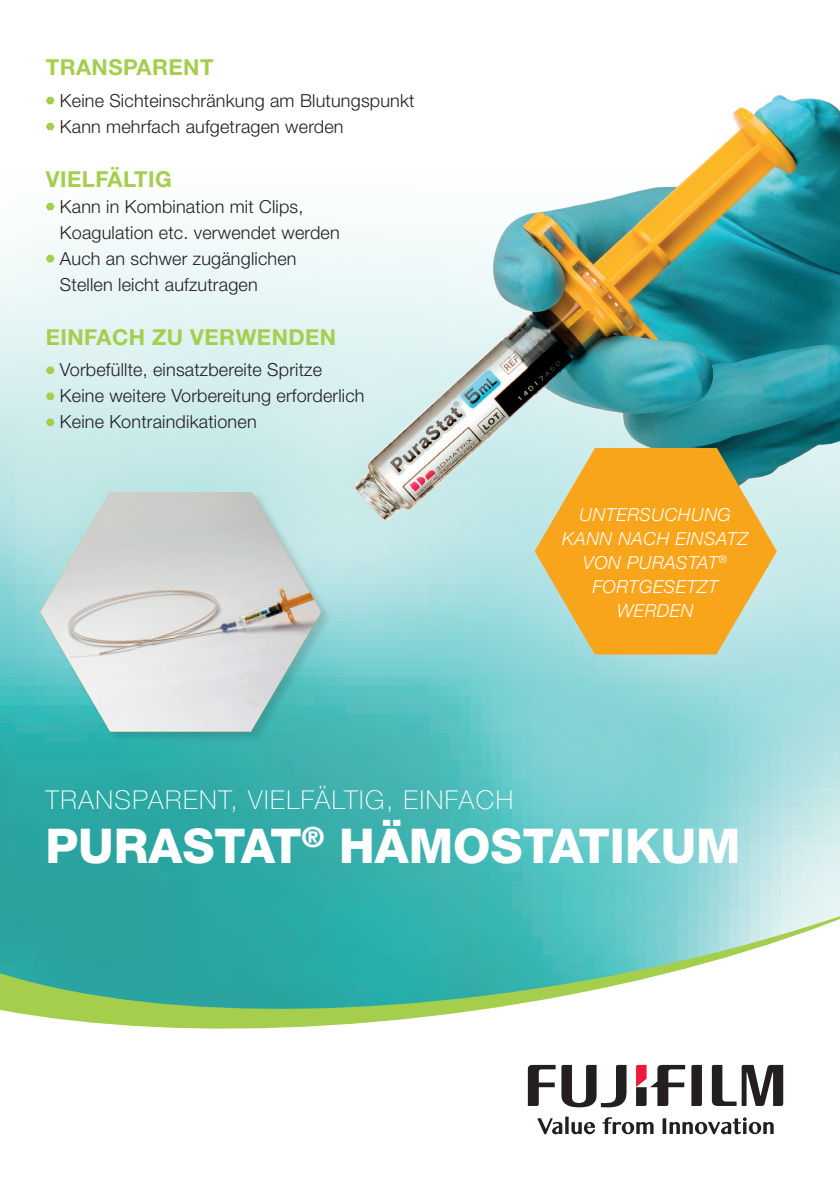
<style>
.page{position:relative;width:840px;height:1191px;background:#fff}
.page>*{position:absolute;margin:0;border:0;box-sizing:border-box;transform-origin:0 0}
.t1{font:800 48px "Helvetica Neue LT Pro";color:#fff}
.t2{font:100 26px "Helvetica Neue LT Pro";letter-spacing:.06em;color:#fff}
.t3{font:700 22px "Helvetica Neue LT Pro";letter-spacing:.02em;color:#a4ce4c}
.t4{font:300 18px/26px "Helvetica Neue LT Pro";letter-spacing:.01em;color:#231f20}
.t5{font:italic 300 18px/24px "Helvetica Neue LT Pro";letter-spacing:.03em;color:#fff;text-align:center}
</style>
<div class="page">
<img style="left:0;top:726px;width:839px;height:125px">
<img style="left:0;top:95px;width:839px;height:631px">
<svg style="left:534px;top:448px;width:242px;height:206px;background:#e4b14a"></svg>
<div style="left:40px;top:491px;width:292px;height:252px;background:#231f20;opacity:.16"></div>
<img style="left:40px;top:492px;width:281px;height:239px">
<svg style="left:46px;top:97px;width:9px;height:7px"></svg>
<svg style="left:46px;top:123px;width:9px;height:7px"></svg>
<svg style="left:46px;top:203px;width:9px;height:7px"></svg>
<svg style="left:46px;top:255px;width:9px;height:7px"></svg>
<svg style="left:46px;top:366px;width:9px;height:8px"></svg>
<svg style="left:46px;top:392px;width:9px;height:8px"></svg>
<svg style="left:46px;top:418px;width:9px;height:8px"></svg>
<svg style="left:0;top:851px;width:839px;height:284px"></svg>
<svg style="left:691px;top:1065px;width:10px;height:41px"></svg>
<svg style="left:527px;top:1065px;width:28px;height:41px"></svg>
<svg style="left:711px;top:1065px;width:71px;height:41px"></svg>
<svg style="left:561px;top:1065px;width:65px;height:42px"></svg>
<svg style="left:635px;top:1065px;width:49px;height:41px"></svg>
<svg style="left:537px;top:1116px;width:58px;height:18px"></svg>
<svg style="left:602px;top:1117px;width:51px;height:17px"></svg>
<svg style="left:662px;top:1117px;width:111px;height:17px"></svg>
<p class="t3" style="left:46px;top:54px;width:169px">TRANSPARENT</p>
<p class="t4" style="left:60px;top:87px;width:356px">Keine Sichteinschränkung am Blutungspunkt<br>Kann mehrfach aufgetragen werden</p>
<p class="t3" style="left:46px;top:165px;width:127px">VIELFÄLTIG</p>
<p class="t4" style="left:60px;top:193px;width:281px">Kann in Kombination mit Clips,<br>Koagulation etc. verwendet werden<br>Auch an schwer zugänglichen<br>Stellen leicht aufzutragen</p>
<p class="t3" style="left:46px;top:323px;width:292px">EINFACH ZU VERWENDEN</p>
<p class="t4" style="left:60px;top:357px;width:306px">Vorbefüllte, einsatzbereite Spritze<br>Keine weitere Vorbereitung erforderlich<br>Keine Kontraindikationen</p>
<p class="t5" style="left:562px;top:502px;width:187px">UNTERSUCHUNG<br>KANN NACH EINSATZ<br>VON PURASTAT<sup>®<br></sup>FORTGESETZT<br>WERDEN</p>
<h2 class="t2" style="left:45px;top:784px;width:469px">TRANSPARENT, VIELFÄLTIG, EINFACH</h2>
<h1 class="t1" style="left:45px;top:817px;width:696px">PURASTAT<sup>®</sup> HÄMOSTATIKUM</h1>
</div>
